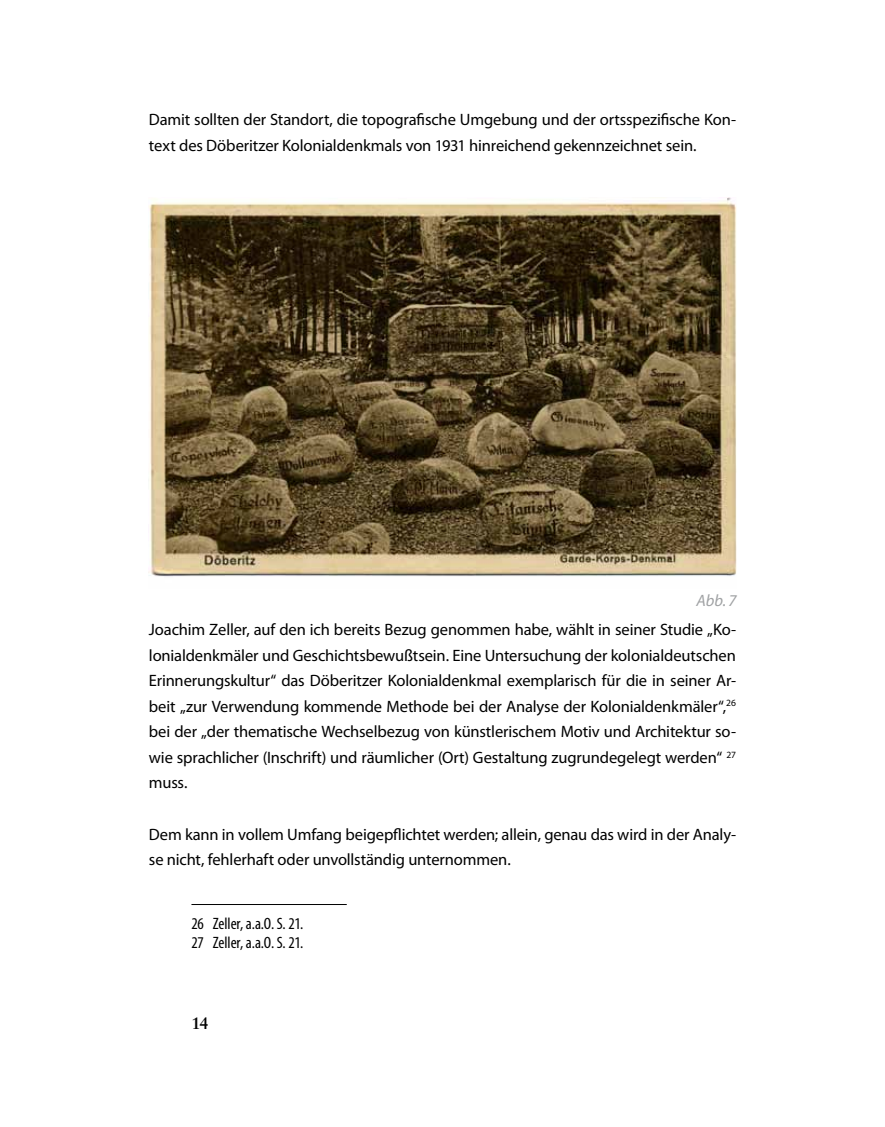
<style>
.page{position:relative;width:885px;height:1127px;background:#fff}
.page>*{position:absolute;margin:0;border:0;box-sizing:border-box;transform-origin:0 0}
.t1{font:16.5px/25.5px "Myriad Pro";letter-spacing:-.01em;color:#000}
.t2{font:condensed 16.5px/19.8px "Myriad Pro";letter-spacing:-.005em;color:#000}
.t3{font:italic 16.5px "Myriad Pro";color:#a0a2a4}
.t4{font:700 16.5px "Sabon";color:#000}
</style>
<div class="page">
<hr style="left:191px;top:904px;width:156px;height:1px;background:#000">
<img style="left:149px;top:198px;width:587px;height:379px">
<p class="t1" style="left:149px;top:106px;width:588px">Damit sollten der Standort, die topografische Umgebung und der ortsspezifische Kon&shy;text des Döberitzer Kolonialdenkmals von 1931 hinreichend gekennzeichnet sein.</p>
<p class="t3" style="left:696px;top:590px;width:41px">Abb. 7</p>
<p class="t1" style="left:149px;top:617px;width:588px;text-align:justify">Joachim Zeller, auf den ich bereits Bezug genommen habe, wählt in seiner Studie „Ko&shy;lonialdenkmäler und Geschichtsbewußtsein. Eine Untersuchung der kolonialdeutschen Erinnerungskultur“ das Döberitzer Kolonialdenkmal exemplarisch für die in seiner Ar&shy;beit „zur Verwendung kommende Methode bei der Analyse der Kolonialdenkmäler“,<sup>26 </sup>bei der „der thematische Wechselbezug von künstlerischem Motiv und Architektur so&shy;wie sprachlicher (Inschrift) und räumlicher (Ort) Gestaltung zugrundegelegt werden“ <sup>27 </sup>muss.</p>
<p class="t1" style="left:149px;top:821px;width:588px">Dem kann in vollem Umfang beigepflichtet werden; allein, genau das wird in der Analy&shy;se nicht, fehlerhaft oder unvollständig unternommen.</p>
<p class="t2" style="left:191px;top:913px;width:113px">26 Zeller, a.a.O. S. 21.<br>27 Zeller, a.a.O. S. 21.</p>
<p class="t4" style="left:191px;top:1013px;width:19px">14</p>
</div>
